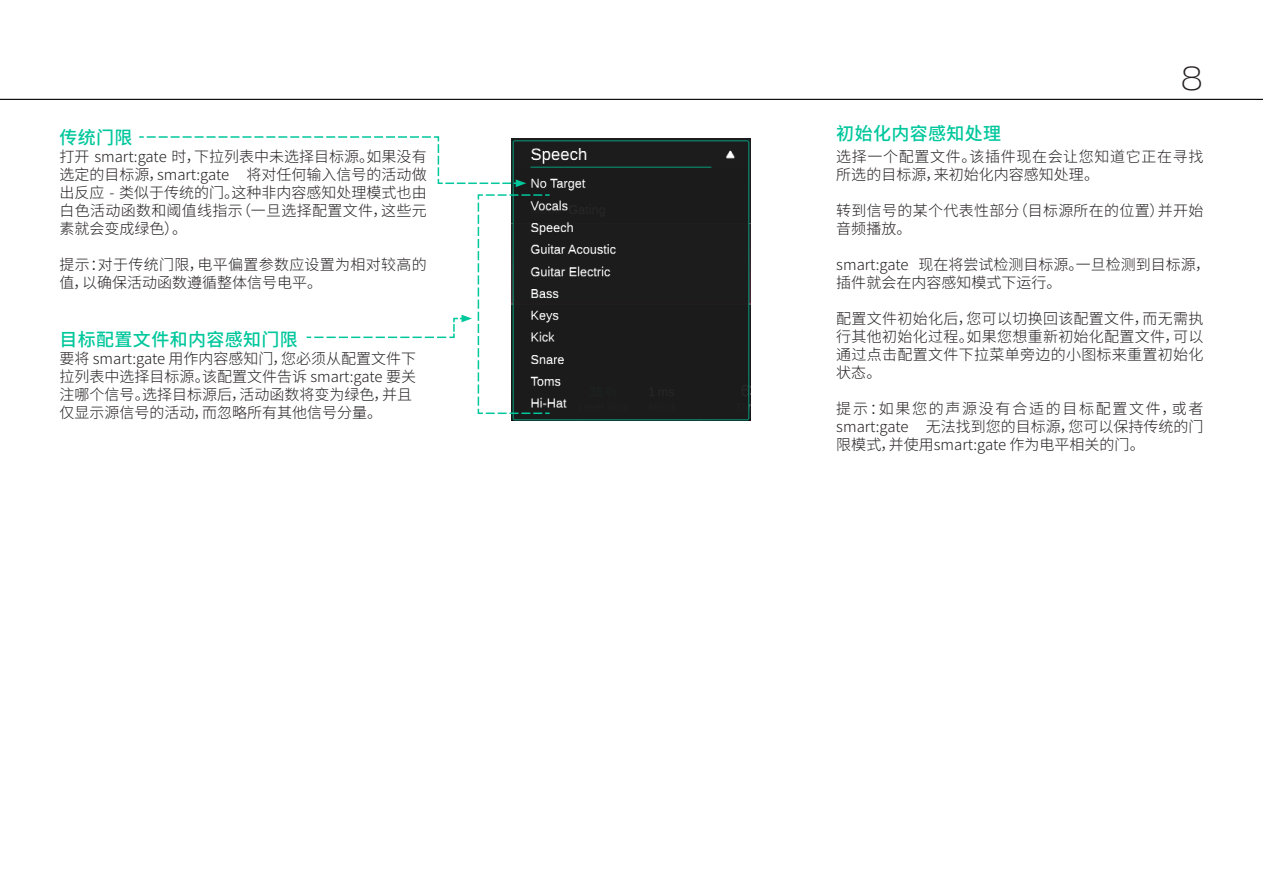
<style>
.page{position:relative;width:1263px;height:893px;background:#fff}
.page>*{position:absolute;margin:0;border:0;box-sizing:border-box;transform-origin:0 0}
.t1{font:100 expanded 33px "Helvetica Neue LT Pro";color:#231f20}
.sub_sub_hl_linksbünd{font:500 18px "Source Han Sans CN";letter-spacing:.02em;color:#00c79c}
.running_text{font:300 15px/18px "Source Han Sans CN";color:#231f20;text-align:justify}
.sub_sub_hl_linksbünd-2{font:300 15px/18px "Source Han Sans CN";color:#231f20}
.running_text-2{font:300 15px/18px "Source Han Sans CN";letter-spacing:.02em;color:#231f20}
.running_text-3{font:300 15px/18px "Source Han Sans CN";letter-spacing:.04em;color:#231f20}
</style>
<div class="page">
<hr style="left:0;top:99px;width:1263px;height:1px;background:#000">
<div style="left:511px;top:138px;width:239px;height:283px;background:#1b1b1b"></div>
<svg style="left:139px;top:136px;width:387px;height:51px"></svg>
<svg style="left:306px;top:194px;width:245px;height:221px"></svg>
<p class="sub_sub_hl_linksbünd" style="left:60px;top:127px;width:75px">传统门限</p>
<p class="running_text" style="left:60px;top:148px;width:369px">打开 smart:gate 时，下拉列表中未选择目标源。如果没有选定的目标源，smart:gate 将对任何输入信号的活动做出反应 - 类似于传统的门。这种非内容感知处理模式也由白色活动函数和阈值线指示（一旦选择配置文件，这些元素就会变成绿色）。</p>
<p class="running_text-2" style="left:60px;top:256px;width:369px">提示：对于传统门限，电平偏置参数应设置为相对较高的值，以确保活动函数遵循整体信号电平。</p>
<p class="sub_sub_hl_linksbünd" style="left:60px;top:329px;width:240px">目标配置文件和内容感知门限</p>
<p class="sub_sub_hl_linksbünd-2" style="left:60px;top:349px;width:358px">要将 smart:gate 用作内容感知门，您必须从配置文件下拉列表中选择目标源。该配置文件告诉 smart:gate 要关注哪个信号。选择目标源后，活动函数将变为绿色，并且仅显示源信号的活动，而忽略所有其他信号分量。</p>
<h1 class="t1" style="left:1181px;top:59px;width:23px">8</h1>
<p class="sub_sub_hl_linksbünd" style="left:836px;top:124px;width:166px">初始化内容感知处理</p>
<p class="running_text-3" style="left:836px;top:148px;width:368px">选择一个配置文件。该插件现在会让您知道它正在寻找所选的目标源，来初始化内容感知处理。</p>
<p class="running_text-2" style="left:836px;top:202px;width:369px">转到信号的某个代表性部分（目标源所在的位置）并开始音频播放。</p>
<p class="running_text" style="left:836px;top:256px;width:375px">smart:gate 现在将尝试检测目标源。一旦检测到目标源，插件就会在内容感知模式下运行。</p>
<p class="running_text" style="left:836px;top:310px;width:369px">配置文件初始化后，您可以切换回该配置文件，而无需执行其他初始化过程。如果您想重新初始化配置文件，可以通过点击配置文件下拉菜单旁边的小图标来重置初始化状态。</p>
<p class="running_text" style="left:836px;top:400px;width:369px">提示：如果您的声源没有合适的目标配置文件，或者smart:gate 无法找到您的目标源，您可以保持传统的门限模式，并使用smart:gate 作为电平相关的门。</p>
</div>
